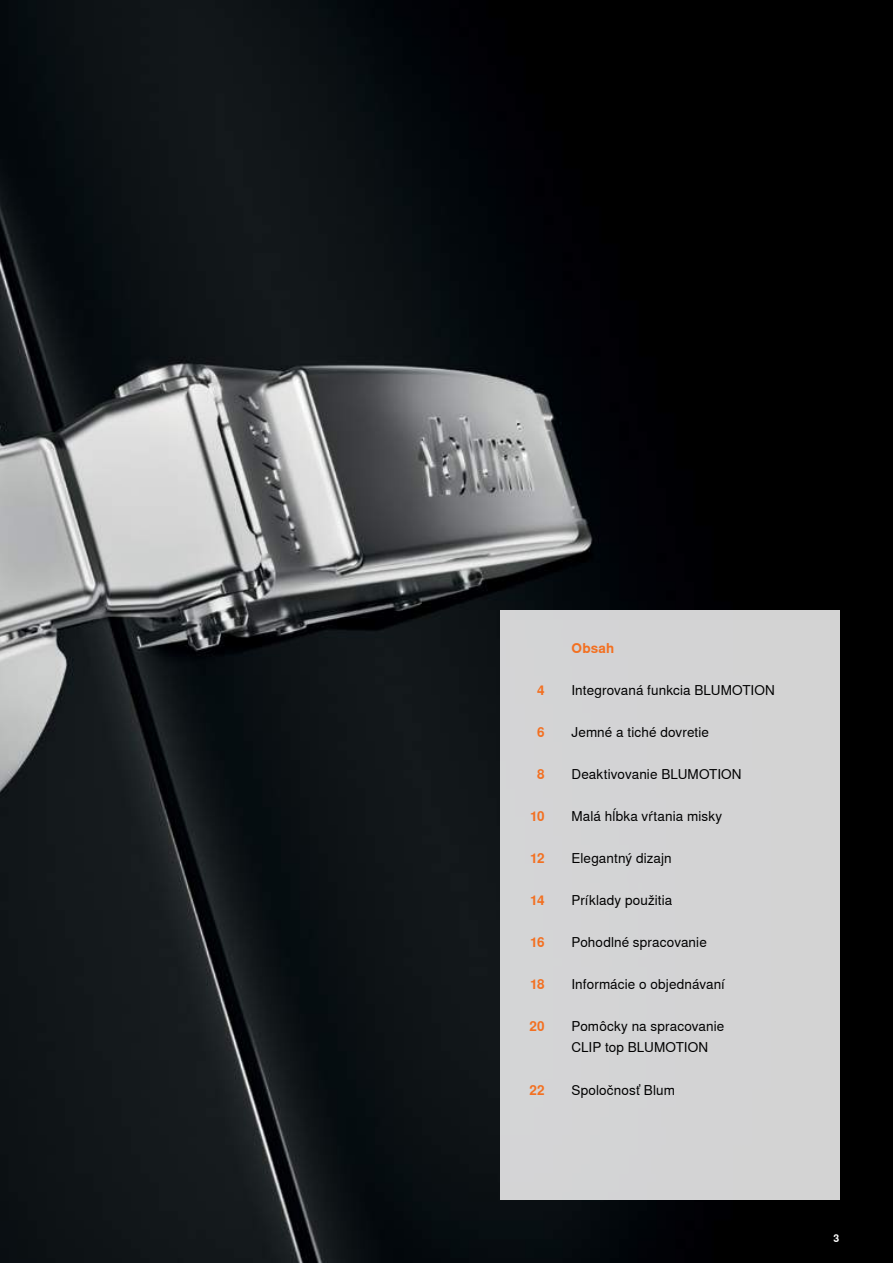
<style>
.page{position:relative;width:893px;height:1263px;background:#fff}
.page>*{position:absolute;margin:0;border:0;box-sizing:border-box;transform-origin:0 0}
.t1{font:13.5px/21px "Nimbus Sans Global";letter-spacing:.01em;color:#000}
.t2{font:700 13.5px "Nimbus Sans Global";letter-spacing:.015em;color:#f37021}
.t3{font:700 10.5px "Nimbus Sans Global";color:#fff}
</style>
<div class="page">
<img style="left:0;top:0;width:893px;height:1263px">
<div style="left:500px;top:610px;width:339px;height:590px;background:#d3d3d4"></div>
<p class="t2" style="left:537px;top:682px;width:9px">4</p>
<p class="t2" style="left:537px;top:724px;width:9px">6</p>
<p class="t2" style="left:537px;top:766px;width:9px">8</p>
<p class="t2" style="left:530px;top:808px;width:16px">10</p>
<p class="t2" style="left:530px;top:850px;width:16px">12</p>
<p class="t2" style="left:530px;top:892px;width:16px">14</p>
<p class="t2" style="left:530px;top:935px;width:16px">16</p>
<p class="t2" style="left:530px;top:977px;width:16px">18</p>
<p class="t2" style="left:529px;top:1019px;width:17px">20</p>
<p class="t2" style="left:529px;top:1082px;width:17px">22</p>
<p class="t2" style="left:571px;top:640px;width:44px">Obsah</p>
<p class="t1" style="left:571px;top:679px;width:205px">Integrovaná funkcia BLUMOTION</p>
<p class="t1" style="left:571px;top:721px;width:139px">Jemné a tiché dovretie</p>
<p class="t1" style="left:571px;top:764px;width:172px">Deaktivovanie BLUMOTION</p>
<p class="t1" style="left:571px;top:806px;width:152px">Malá hĺbka vŕtania misky</p>
<p class="t1" style="left:571px;top:848px;width:102px">Elegantný dizajn</p>
<p class="t1" style="left:571px;top:890px;width:102px">Príklady použitia</p>
<p class="t1" style="left:571px;top:932px;width:137px">Pohodlné spracovanie</p>
<p class="t1" style="left:571px;top:974px;width:155px">Informácie o objednávaní</p>
<p class="t1" style="left:571px;top:1016px;width:154px">Pomôcky na spracovanie<br>CLIP top BLUMOTION</p>
<p class="t1" style="left:571px;top:1079px;width:105px">Spoločnosť Blum</p>
<p class="t3" style="left:833px;top:1232px;width:7px">3</p>
</div>
